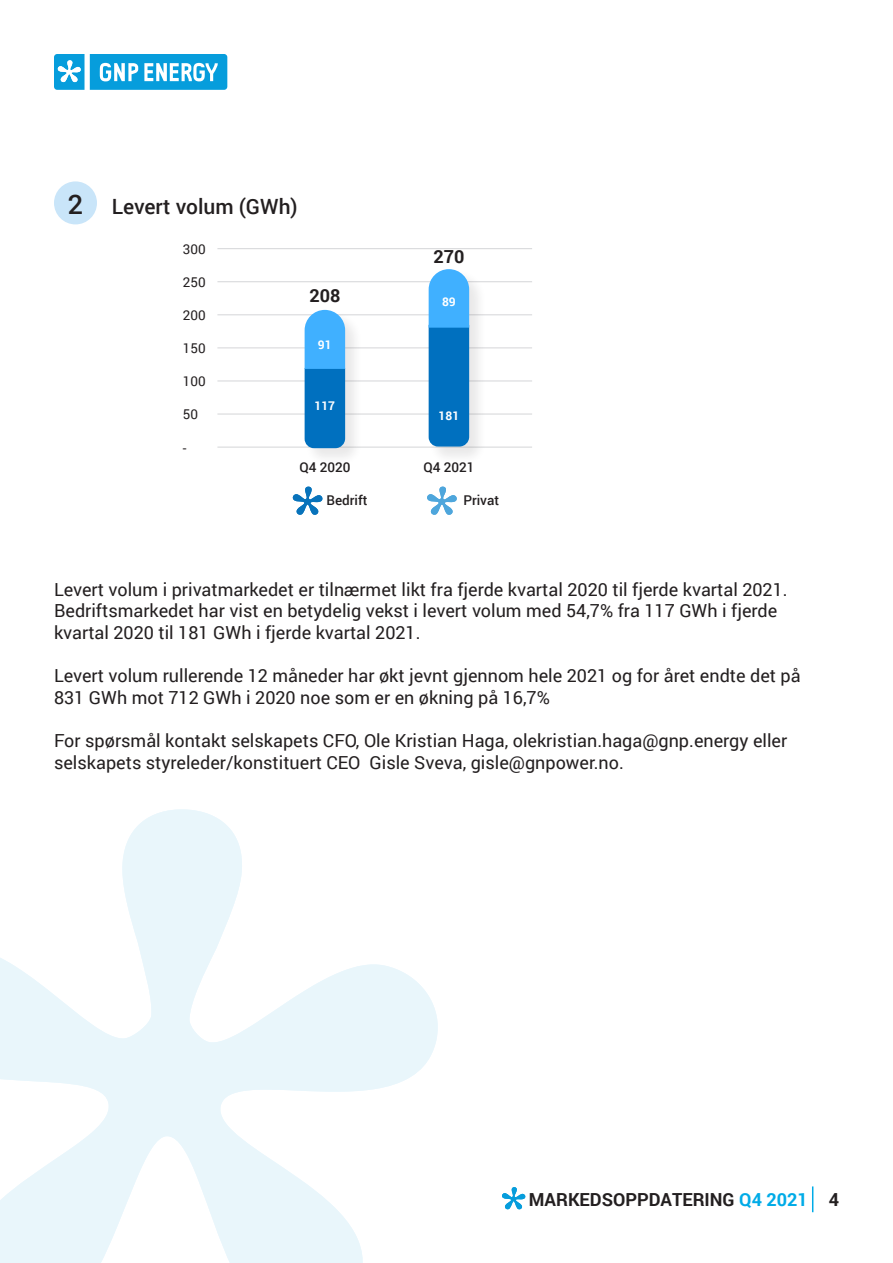
<style>
.page{position:relative;width:893px;height:1263px;background:#fff}
.page>*{position:absolute;margin:0;border:0;box-sizing:border-box;transform-origin:0 0}
.t1{font:500 27px "Roboto";color:#231f20}
.t2{font:500 21px "Roboto";color:#231f20}
.t3{font:18px "Roboto";color:#231f20}
.t4{font:700 18px "Roboto";color:#231f20}
.t5{font:500 13.5px "Roboto";color:#231f20}
.t6{font:13.5px "Roboto";color:#231f20}
.t7{font:700 12px "Roboto";color:#fff}
.s1{color:#00abe7}
</style>
<div class="page">
<hr style="left:217px;top:248px;width:315px;height:1px;background:#d9dadc">
<hr style="left:217px;top:281px;width:315px;height:1px;background:#d9dadc">
<hr style="left:217px;top:314px;width:315px;height:1px;background:#d9dadc">
<hr style="left:217px;top:347px;width:315px;height:1px;background:#d9dadc">
<hr style="left:217px;top:380px;width:315px;height:1px;background:#d9dadc">
<hr style="left:217px;top:413px;width:315px;height:2px;background:#d9dadc">
<hr style="left:217px;top:447px;width:315px;height:1px;background:#d9dadc">
<svg style="left:54px;top:54px;width:173px;height:36px"></svg>
<img style="left:58px;top:60px;width:23px;height:22px">
<img style="left:502px;top:1187px;width:23px;height:22px">
<svg style="left:812px;top:1186px;width:1px;height:26px"></svg>
<div style="left:429px;top:269px;width:59px;height:196px;background:#231f20;opacity:.1"></div>
<svg style="left:429px;top:269px;width:40px;height:178px;background:#1b87d4"></svg>
<div style="left:305px;top:310px;width:58px;height:156px;background:#231f20;opacity:.1"></div>
<svg style="left:305px;top:310px;width:40px;height:138px;background:#228eda"></svg>
<div style="left:54px;top:181px;width:43px;height:43px;background:#c9e5f9;border-radius:50%"></div>
<img style="left:293px;top:487px;width:29px;height:28px">
<img style="left:427px;top:487px;width:30px;height:28px">
<p class="t1" style="left:68px;top:185px;width:17px">2</p>
<p class="t2" style="left:112px;top:192px;width:188px">Levert volum (GWh)</p>
<p class="t6" style="left:183px;top:240px;width:24px">300</p>
<p class="t6" style="left:183px;top:273px;width:24px">250</p>
<p class="t6" style="left:183px;top:306px;width:24px">200</p>
<p class="t6" style="left:183px;top:339px;width:24px">150</p>
<p class="t6" style="left:183px;top:372px;width:24px">100</p>
<p class="t6" style="left:183px;top:405px;width:17px">50</p>
<p class="t6" style="left:183px;top:438px;width:5px">-</p>
<p class="t4" style="left:433px;top:243px;width:32px">270</p>
<p class="t4" style="left:309px;top:283px;width:32px">208</p>
<p class="t7" style="left:442px;top:293px;width:15px">89</p>
<p class="t7" style="left:318px;top:336px;width:15px">91</p>
<p class="t7" style="left:315px;top:397px;width:22px">117</p>
<p class="t7" style="left:439px;top:407px;width:22px">181</p>
<p class="t5" style="left:299px;top:458px;width:53px">Q4 2020</p>
<p class="t5" style="left:326px;top:490px;width:43px">Bedrift</p>
<p class="t5" style="left:463px;top:490px;width:37px">Privat</p>
<p class="t5" style="left:423px;top:458px;width:53px">Q4 2021</p>
<p class="t3" style="left:54px;top:577px;width:735px">Levert volum i privatmarkedet er tilnærmet likt fra fjerde kvartal 2020 til fjerde kvartal 2021.</p>
<p class="t3" style="left:54px;top:598px;width:725px">Bedriftsmarkedet har vist en betydelig vekst i levert volum med 54,7% fra 117 GWh i fjerde</p>
<p class="t3" style="left:54px;top:620px;width:368px">kvartal 2020 til 181 GWh i fjerde kvartal 2021.</p>
<p class="t3" style="left:54px;top:663px;width:748px">Levert volum rullerende 12 måneder har økt jevnt gjennom hele 2021 og for året endte det på</p>
<p class="t3" style="left:54px;top:685px;width:497px">831 GWh mot 712 GWh i 2020 noe som er en økning på 16,7%</p>
<p class="t3" style="left:54px;top:728px;width:735px">For spørsmål kontakt selskapets CFO, Ole Kristian Haga, olekristian.haga@gnp.energy eller</p>
<p class="t3" style="left:54px;top:749px;width:571px">selskapets styreleder/konstituert CEO Gisle Sveva, gisle@gnpower.no.</p>
<p class="t4" style="left:529px;top:1187px;width:280px">MARKEDSOPPDATERING <span class="s1">Q4 2021</span></p>
<p class="t4" style="left:829px;top:1187px;width:12px">4</p>
</div>
